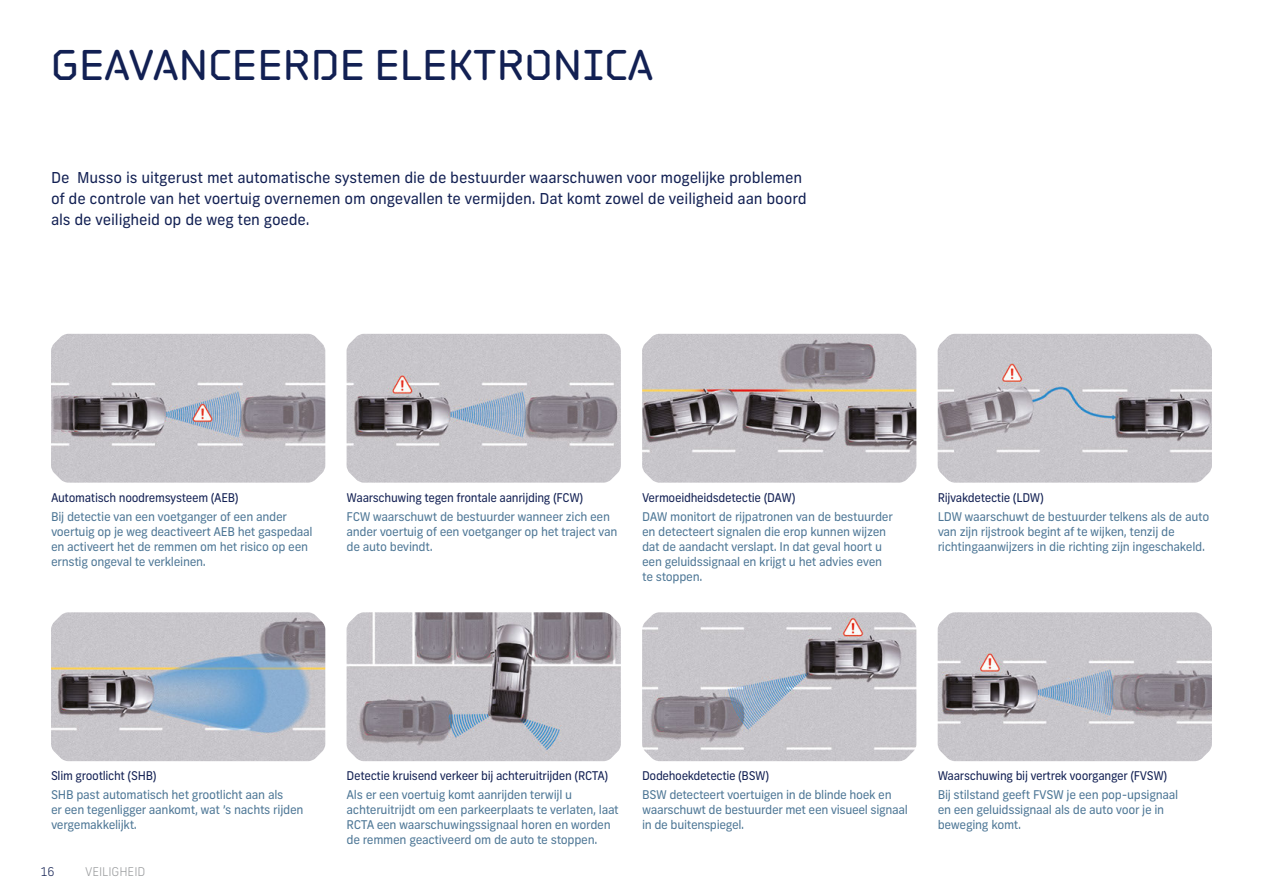
<style>
.page{position:relative;width:1263px;height:893px;background:#fff}
.page>*{position:absolute;margin:0;border:0;box-sizing:border-box;transform-origin:0 0}
.t1{font:45px "Plotter Liner Stencil Std";letter-spacing:.01em;color:#122053}
.t2{font:15px/21px "Frank New";letter-spacing:-.01em;color:#122053}
.t3{font:12px/15px "Frank New";letter-spacing:-.025em;color:#4e7796}
.t4{font:12px "Frank New";letter-spacing:-.025em;color:#122053}
.t5{font:300 12px "Frank New";letter-spacing:-.005em;color:#989a9c}
.t6{font:300 12px "Frank New";color:#122053}
</style>
<div class="page">
<img style="left:642px;top:334px;width:274px;height:149px">
<img style="left:347px;top:334px;width:274px;height:149px">
<img style="left:642px;top:612px;width:274px;height:149px">
<img style="left:347px;top:612px;width:274px;height:149px">
<img style="left:938px;top:612px;width:274px;height:149px">
<img style="left:51px;top:612px;width:274px;height:149px">
<img style="left:938px;top:334px;width:274px;height:149px">
<img style="left:51px;top:334px;width:274px;height:149px">
<h1 class="t1" style="left:51px;top:35px;width:603px">GEAVANCEERDE ELEKTRONICA</h1>
<p class="t2" style="left:51px;top:167px;width:757px">De Musso is uitgerust met automatische systemen die de bestuurder waarschuwen voor mogelijke problemen of de controle van het voertuig overnemen om ongevallen te vermijden. Dat komt zowel de veiligheid aan boord als de veiligheid op de weg ten goede.</p>
<p class="t4" style="left:51px;top:490px;width:189px">Automatisch noodremsysteem (AEB)</p>
<p class="t3" style="left:51px;top:509px;width:263px">Bij detectie van een voetganger of een ander voertuig op je weg deactiveert AEB het gaspedaal en activeert het de remmen om het risico op een ernstig ongeval te verkleinen.</p>
<p class="t4" style="left:347px;top:490px;width:238px">Waarschuwing tegen frontale aanrijding (FCW)</p>
<p class="t3" style="left:347px;top:509px;width:272px">FCW waarschuwt de bestuurder wanneer zich een ander voertuig of een voetganger op het traject van de auto bevindt.</p>
<p class="t4" style="left:642px;top:490px;width:155px">Vermoeidheidsdetectie (DAW)</p>
<p class="t3" style="left:642px;top:509px;width:252px">DAW monitort de rijpatronen van de bestuurder en detecteert signalen die erop kunnen wijzen dat de aandacht verslapt. In dat geval hoort u een geluidssignaal en krijgt u het advies even te stoppen.</p>
<p class="t4" style="left:938px;top:490px;width:108px">Rijvakdetectie (LDW)</p>
<p class="t3" style="left:938px;top:509px;width:273px">LDW waarschuwt de bestuurder telkens als de auto van zijn rijstrook begint af te wijken, tenzij de richtingaanwijzers in die richting zijn ingeschakeld.</p>
<p class="t4" style="left:51px;top:768px;width:107px">Slim grootlicht (SHB)</p>
<p class="t3" style="left:51px;top:787px;width:254px">SHB past automatisch het grootlicht aan als<br>er een tegenligger aankomt, wat ’s nachts rijden vergemakkelijkt.</p>
<p class="t6" style="left:40px;top:864px;width:16px">16</p>
<p class="t5" style="left:85px;top:864px;width:62px">VEILIGHEID</p>
<p class="t4" style="left:347px;top:768px;width:263px">Detectie kruisend verkeer bij achteruitrijden (RCTA)</p>
<p class="t3" style="left:347px;top:787px;width:274px">Als er een voertuig komt aanrijden terwijl u achteruitrijdt om een parkeerplaats te verlaten, laat RCTA een waarschuwingssignaal horen en worden de remmen geactiveerd om de auto te stoppen.</p>
<p class="t4" style="left:642px;top:768px;width:129px">Dodehoekdetectie (BSW)</p>
<p class="t3" style="left:642px;top:787px;width:267px">BSW detecteert voertuigen in de blinde hoek en waarschuwt de bestuurder met een visueel signaal in de buitenspiegel.</p>
<p class="t4" style="left:938px;top:768px;width:231px">Waarschuwing bij vertrek voorganger (FVSW)</p>
<p class="t3" style="left:938px;top:787px;width:242px">Bij stilstand geeft FVSW je een pop-upsignaal en een geluidssignaal als de auto voor je in beweging komt.</p>
</div>
